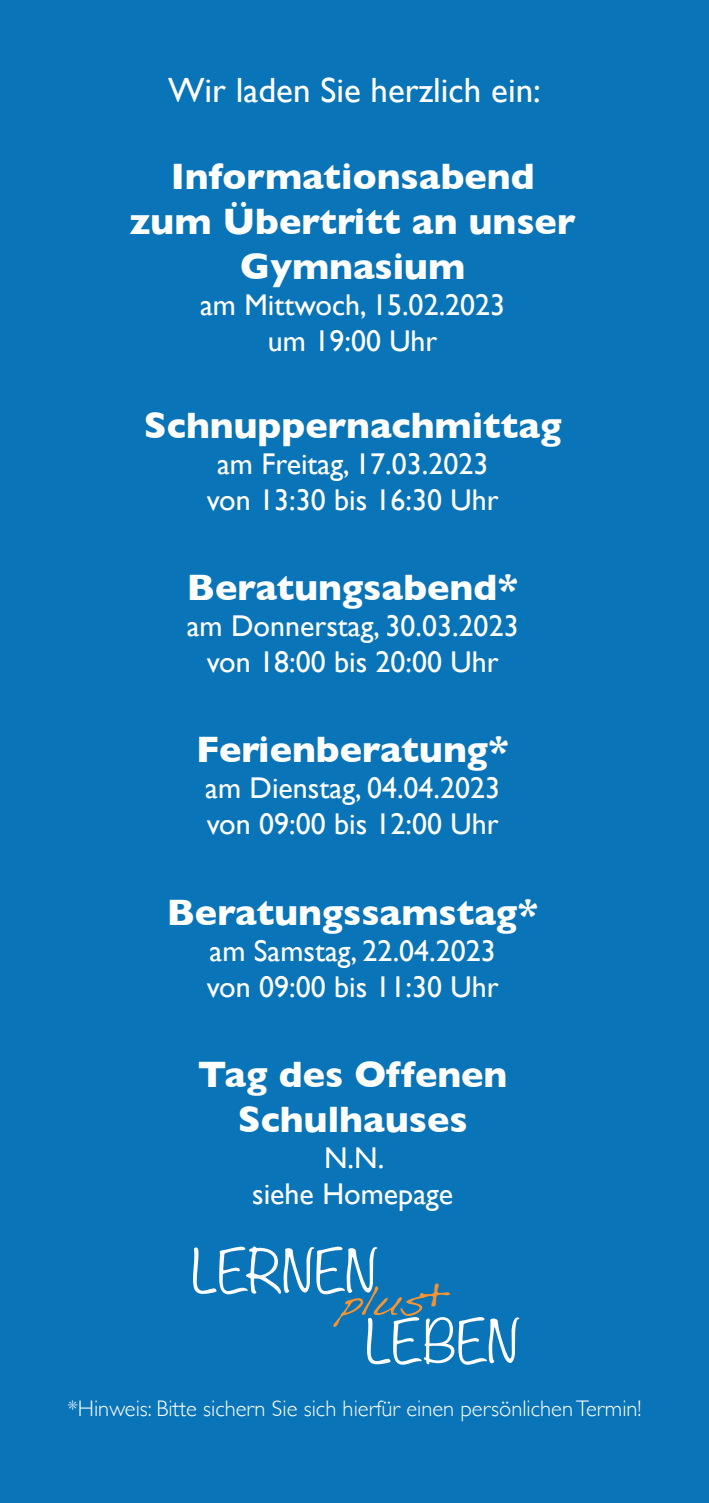
<style>
.page{position:relative;width:709px;height:1503px;background:#fff}
.page>*{position:absolute;margin:0;border:0;box-sizing:border-box;transform-origin:0 0}
.Blaue_Überschrift{font:700 37.5px/45px "Gill Sans";color:#fff;text-align:center}
.t1{font:37.5px "Dakota";color:#f79330}
.Blaue_Überschrift-2{font:35px "Gill Sans";color:#fff}
.Blaue_Überschrift-3{font:30px/36px "Gill Sans";color:#fff;text-align:center}
.t2{font:300 22.5px "Gill Sans";color:#fff}
</style>
<div class="page">
<div style="left:0;top:0;width:709px;height:1502px;background:#0974b7"></div>
<svg style="left:193px;top:1246px;width:326px;height:118px;background:#2783bd"></svg>
<p class="Blaue_Überschrift-2" style="left:168px;top:70px;width:374px">Wir laden Sie herzlich ein:</p>
<p class="Blaue_Überschrift" style="left:130px;top:153px;width:447px">Informationsabend zum Übertritt an unser<br>Gymnasium</p>
<p class="Blaue_Überschrift-3" style="left:200px;top:287px;width:306px">am Mittwoch, 15.02.2023 um 19:00 Uhr</p>
<p class="Blaue_Überschrift" style="left:144px;top:402px;width:419px">Schnuppernachmittag</p>
<p class="Blaue_Überschrift-3" style="left:207px;top:446px;width:293px">am Freitag, 17.03.2023 von 13:30 bis 16:30 Uhr</p>
<p class="Blaue_Überschrift" style="left:187px;top:564px;width:333px">Beratungsabend*</p>
<p class="Blaue_Überschrift-3" style="left:187px;top:608px;width:333px">am Donnerstag, 30.03.2023 von 18:00 bis 20:00 Uhr</p>
<p class="Blaue_Überschrift" style="left:196px;top:726px;width:314px">Ferienberatung*</p>
<p class="Blaue_Überschrift-3" style="left:205px;top:770px;width:296px;text-align:left">am Dienstag, 04.04.2023 von 09:00 bis 12:00 Uhr</p>
<p class="Blaue_Überschrift" style="left:167px;top:888px;width:373px">Beratungssamstag*</p>
<p class="Blaue_Überschrift-3" style="left:207px;top:932px;width:293px;text-align:left">am Samstag, 22.04.2023 von 09:00 bis 11:30 Uhr</p>
<p class="Blaue_Überschrift" style="left:198px;top:1050px;width:311px">Tag des Offenen<br>Schulhauses</p>
<p class="Blaue_Überschrift-3" style="left:252px;top:1139px;width:203px">N.N.<br>siehe Homepage</p>
<p class="t1" style="left:416px;top:1268px;width:35px">+</p>
<p class="t2" style="left:67px;top:1390px;width:575px">*Hinweis: Bitte sichern Sie sich hierfür einen persönlichen Termin!</p>
</div>
